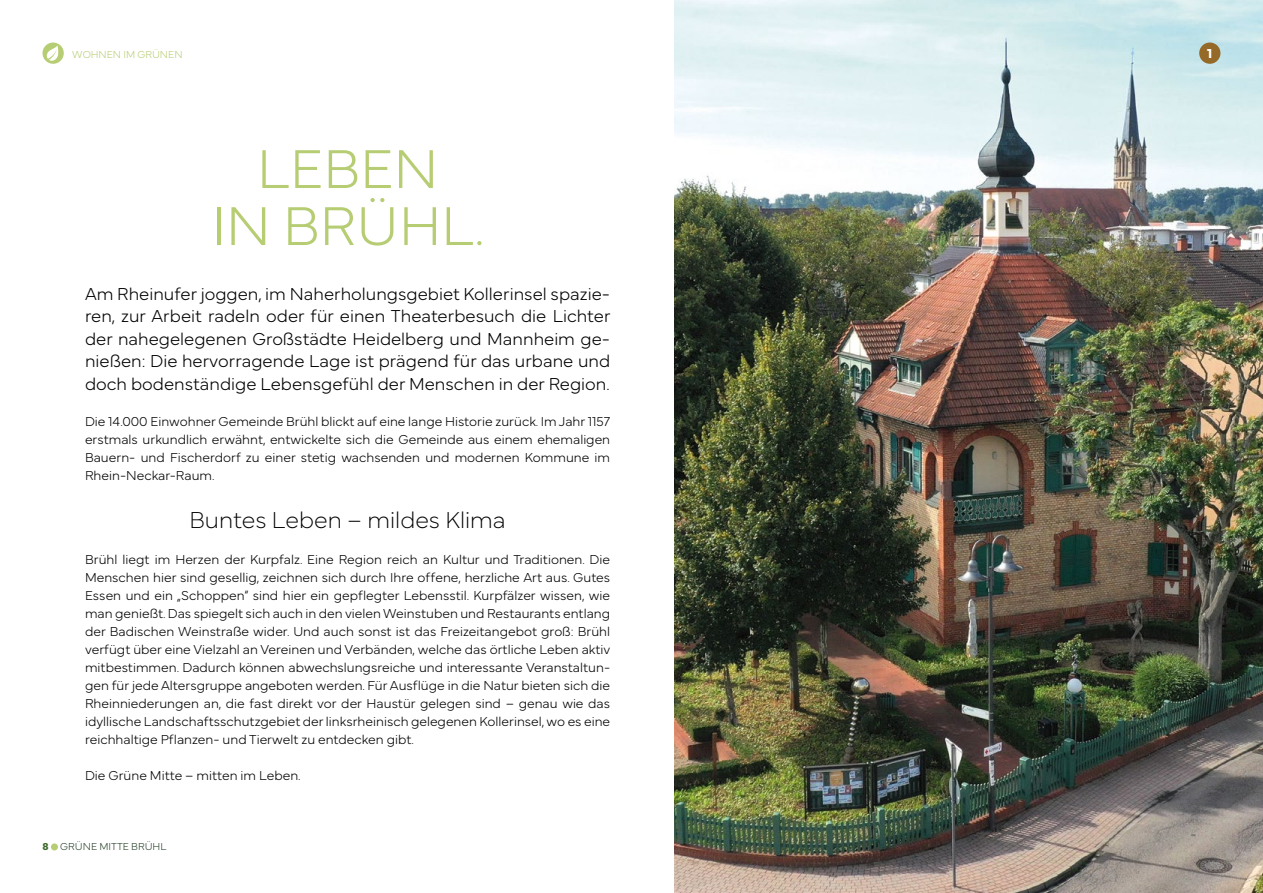
<style>
.page{position:relative;width:1263px;height:893px;background:#fff}
.page>*{position:absolute;margin:0;border:0;box-sizing:border-box;transform-origin:0 0}
.t1{font:100 57px/57px "Mundial";color:#b7cd73;text-align:center}
.t2{font:24px "Mundial Hair";color:#000}
.t3{font:100 18px/22.5px "Mundial";color:#000;text-align:justify}
.t4{font:100 13.5px/18px "Mundial";color:#000;text-align:justify}
.t5{font:700 13.5px "Mundial";color:#fff}
.t6{font:100 10.5px "Mundial";color:#263f28}
.t7{font:100 10.5px "Mundial";color:#b7cd73}
.s1{font-weight:700;color:#3e692c}
</style>
<div class="page">
<div style="left:51px;top:843px;width:7px;height:7px;background:#b7cd73;border-radius:50%"></div>
<img style="left:674px;top:0;width:589px;height:893px">
<div style="left:43px;top:43px;width:21px;height:21px;background:#b7cd73;border-radius:50%"></div>
<svg style="left:47px;top:46px;width:12px;height:15px"></svg>
<div style="left:1199px;top:43px;width:21px;height:21px;background:#956927;border-radius:50%"></div>
<p class="t7" style="left:72px;top:46px;width:112px">WOHNEN IM GRÜNEN</p>
<p class="t5" style="left:1207px;top:43px;width:7px">1</p>
<h1 class="t1" style="left:212px;top:135px;width:274px">LEBEN<br>IN BRÜHL.</h1>
<p class="t3" style="left:85px;top:281px;width:527px">Am Rheinufer joggen, im Naherholungsgebiet Kollerinsel spazie&shy;ren, zur Arbeit radeln oder für einen Theaterbesuch die Lichter der nahegelegenen Großstädte Heidelberg und Mannheim ge&shy;nießen: Die hervorragende Lage ist prägend für das urbane und doch bodenständige Lebensgefühl der Menschen in der Region.</p>
<p class="t4" style="left:85px;top:411px;width:527px">Die 14.000 Einwohner Gemeinde Brühl blickt auf eine lange Historie zurück. Im Jahr 1157 erstmals urkundlich erwähnt, entwickelte sich die Gemeinde aus einem ehemaligen Bauern- und Fischerdorf zu einer stetig wachsenden und modernen Kommune im Rhein-Neckar-Raum.</p>
<h2 class="t2" style="left:189px;top:501px;width:318px">Buntes Leben – mildes Klima</h2>
<p class="t4" style="left:85px;top:549px;width:527px">Brühl liegt im Herzen der Kurpfalz. Eine Region reich an Kultur und Traditionen. Die Menschen hier sind gesellig, zeichnen sich durch Ihre offene, herzliche Art aus. Gutes Essen und ein „Schoppen“ sind hier ein gepflegter Lebensstil. Kurpfälzer wissen, wie man genießt. Das spiegelt sich auch in den vielen Weinstuben und Restaurants entlang der Badischen Weinstraße wider. Und auch sonst ist das Freizeitangebot groß: Brühl verfügt über eine Vielzahl an Vereinen und Verbänden, welche das örtliche Leben aktiv mitbestimmen. Dadurch können abwechslungsreiche und interessante Veranstaltun&shy;gen für jede Altersgruppe angeboten werden. Für Ausflüge in die Natur bieten sich die Rheinniederungen an, die fast direkt vor der Haustür gelegen sind – genau wie das idyllische Landschaftsschutzgebiet der linksrheinisch gelegenen Kollerinsel, wo es eine reichhaltige Pflanzen- und Tierwelt zu entdecken gibt.</p>
<p class="t4" style="left:85px;top:765px;width:217px">Die Grüne Mitte – mitten im Leben.</p>
<p class="t6" style="left:43px;top:839px;width:125px"><span class="s1">8</span> GRÜNE MITTE BRÜHL</p>
</div>
